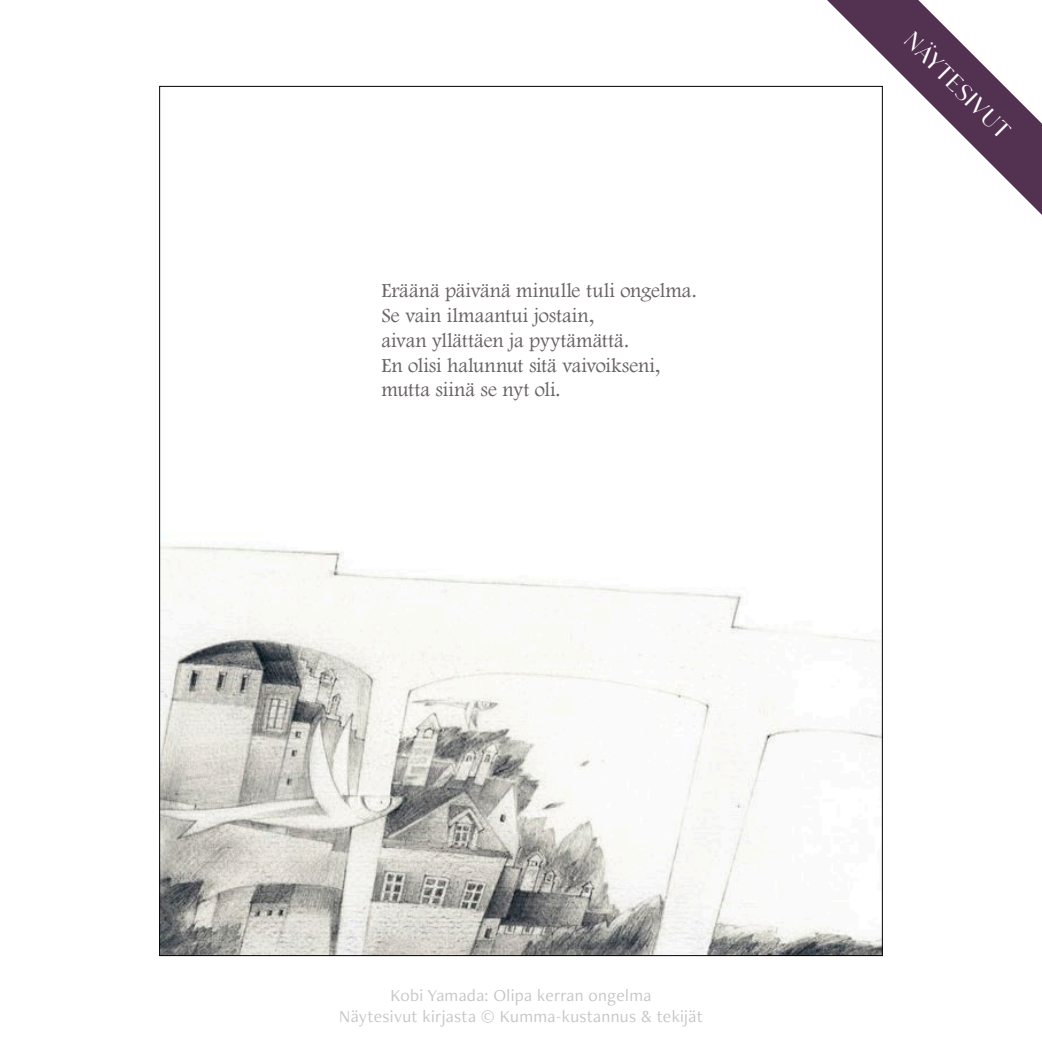
<style>
.page{position:relative;width:1042px;height:1042px;background:#fff}
.page>*{position:absolute;margin:0;border:0;box-sizing:border-box;transform-origin:0 0}
.t1{font:22.75px "Ivy Mode";color:#fff}
.t2{font:20.65px/24.8px "Footlight MT Light";color:#696366}
.t3{font:17.5px "Freight Neo Pro";letter-spacing:.02em;color:#c5c5c5}
</style>
<div class="page">
<svg style="left:827px;top:0;width:215px;height:215px"></svg>
<img style="left:161px;top:88px;width:720px;height:866px">
<p class="t2" style="left:381px;top:278px;width:317px">Eräänä päivänä minulle tuli ongelma.<br>Se vain ilmaantui jostain,<br>aivan yllättäen ja pyytämättä.<br>En olisi halunnut sitä vaivoikseni, mutta siinä se nyt oli.</p>
<p class="t1" style="left:919px;top:26px;width:139px;rotate:45deg">NÄYTESIVUT</p>
<p class="t3" style="left:391px;top:983px;width:262px">Kobi Yamada: Olipa kerran ongelma</p>
<p class="t3" style="left:339px;top:1004px;width:365px">Näytesivut kirjasta © Kumma-kustannus &amp; tekijät</p>
</div>
